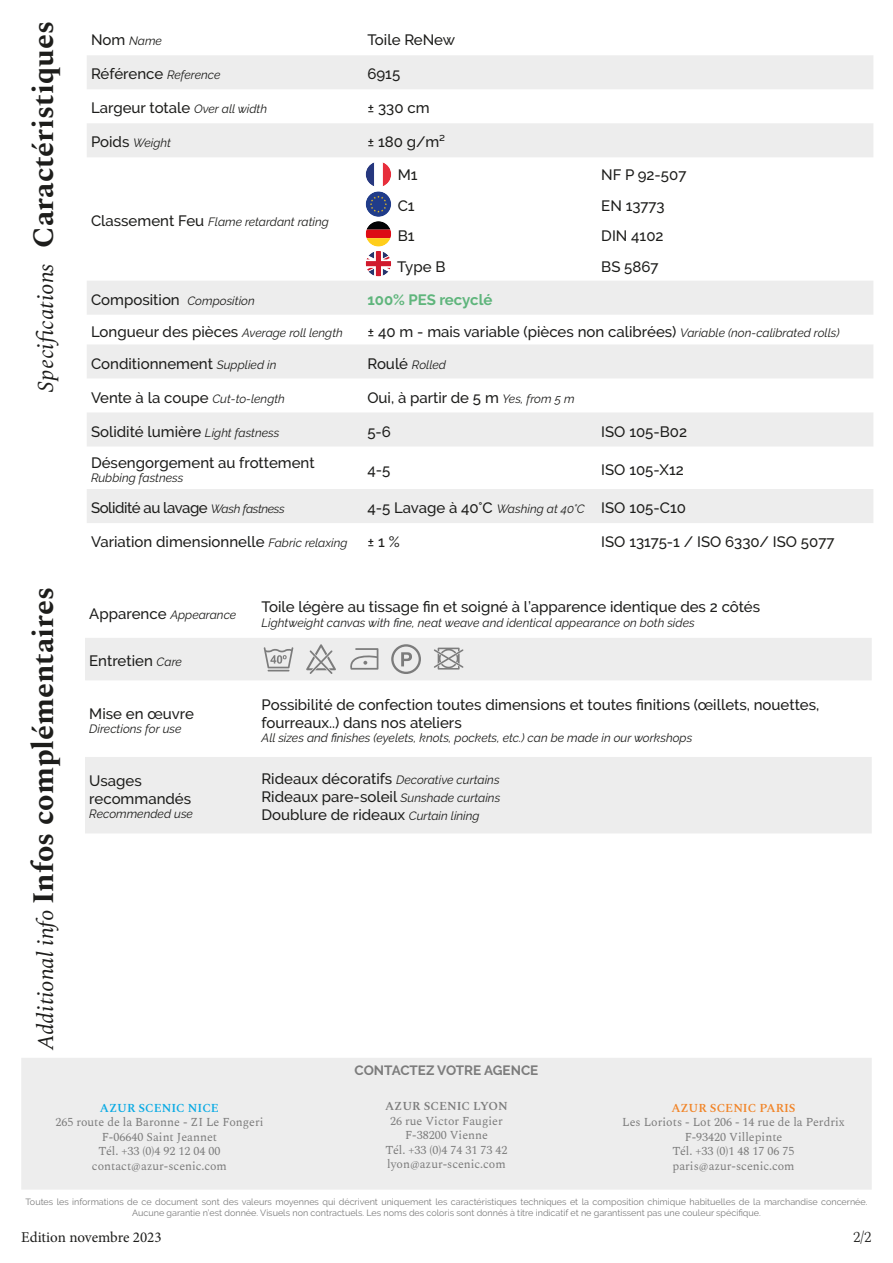
<style>
.page{position:relative;width:893px;height:1263px;background:#fff}
.page>*{position:absolute;margin:0;border:0;box-sizing:border-box;transform-origin:0 0}
.t1{font:700 30px "Spectral";color:#1d1d1b}
.t2{font:500 15px/18px "Raleway";color:#1d1d1b}
.t3{font:500 15px "Raleway";letter-spacing:-.03em;color:#1d1d1b}
.t4{font:15px "Minion Pro";color:#1d1d1b}
.t5{font:700 15px "Raleway";color:#5fb57c}
.t6{font:300 15px "Spectral";color:#1d1d1b}
.t7{font:700 13.5px "Raleway";color:#7c7c7c}
.t8{font:italic 12px "Raleway";color:#1d1d1b}
.t9{font:12px/14.4px "Spectral";color:#7c7c7c;text-align:center}
.t10{font:600 12px "Spectral";color:#f18529}
.t11{font:600 12px "Spectral";color:#0cabe4}
.t12{font:600 12px "Spectral";color:#7c7c7c}
.t13{font:9px/10.8px "Raleway";color:#7c7c7c;text-align:center}
.s1{font-weight:400;font-style:italic;font-size:22.5px}
.s2{font-weight:500;font-style:normal;font-size:15px}
.s3{font-weight:400;font-style:italic;font-size:12px}
</style>
<div class="page">
<div style="left:21px;top:1058px;width:851px;height:131px;background:#ededed"></div>
<svg style="left:87px;top:55px;width:786px;height:468px"></svg>
<svg style="left:366px;top:162px;width:25px;height:25px"></svg>
<div style="left:366px;top:191px;width:25px;height:26px;background:#203c8a;border-radius:50%"></div>
<svg style="left:370px;top:196px;width:17px;height:17px"></svg>
<svg style="left:366px;top:221px;width:25px;height:55px"></svg>
<svg style="left:85px;top:638px;width:787px;height:195px;fill:#ededed"></svg>
<svg style="left:264px;top:647px;width:29px;height:24px"></svg>
<svg style="left:306px;top:644px;width:30px;height:30px"></svg>
<svg style="left:349px;top:648px;width:29px;height:22px"></svg>
<svg style="left:391px;top:644px;width:30px;height:30px"></svg>
<svg style="left:434px;top:648px;width:29px;height:21px"></svg>
<p class="t1" style="left:21px;top:392px;width:372px;rotate:-90deg"><span class="s1">Specifications</span> Caractéristiques</p>
<p class="t8" style="left:91px;top:34px;width:72px"><span class="s2">Nom</span> Name</p>
<p class="t2" style="left:367px;top:31px;width:89px">Toile ReNew</p>
<p class="t2" style="left:91px;top:65px;width:131px">Référence <span class="s3">Reference</span></p>
<p class="t2" style="left:367px;top:65px;width:34px">6915</p>
<p class="t2" style="left:91px;top:99px;width:178px">Largeur totale <span class="s3">Over all width</span></p>
<p class="t2" style="left:367px;top:99px;width:64px">± 330 cm</p>
<p class="t8" style="left:91px;top:136px;width:82px"><span class="s2">Poids</span> Weight</p>
<p class="t2" style="left:367px;top:133px;width:79px">± 180 g/m²</p>
<p class="t2" style="left:398px;top:166px;width:21px">M1</p>
<p class="t2" style="left:398px;top:196px;width:18px">C1</p>
<p class="t2" style="left:398px;top:227px;width:18px">B1</p>
<p class="t2" style="left:397px;top:258px;width:50px">Type B</p>
<p class="t2" style="left:601px;top:166px;width:87px">NF P 92-507</p>
<p class="t2" style="left:601px;top:196px;width:65px">EN 13773</p>
<p class="t2" style="left:601px;top:227px;width:64px">DIN 4102</p>
<p class="t2" style="left:601px;top:258px;width:59px">BS 5867</p>
<p class="t8" style="left:91px;top:215px;width:240px"><span class="s2">Classement Feu</span> Flame retardant rating</p>
<p class="t2" style="left:91px;top:290px;width:165px">Composition <span class="s3">Composition</span></p>
<p class="t5" style="left:367px;top:291px;width:127px">100% PES recyclé</p>
<p class="t2" style="left:91px;top:322px;width:253px">Longueur des pièces <span class="s3">Average roll length</span></p>
<p class="t2" style="left:367px;top:322px;width:474px">± 40 m - mais variable (pièces non calibrées) <span class="s3">Variable (non-calibrated rolls)</span></p>
<p class="t2" style="left:91px;top:354px;width:187px">Conditionnement <span class="s3">Supplied in</span></p>
<p class="t8" style="left:367px;top:357px;width:80px"><span class="s2">Roulé</span> Rolled</p>
<p class="t2" style="left:91px;top:388px;width:196px">Vente à la coupe <span class="s3">Cut-to-length</span></p>
<p class="t2" style="left:367px;top:388px;width:209px">Oui, à partir de 5 m <span class="s3">Yes, from 5 m</span></p>
<p class="t2" style="left:91px;top:422px;width:190px">Solidité lumière <span class="s3">Light fastness</span></p>
<p class="t2" style="left:367px;top:422px;width:25px">5-6</p>
<p class="t2" style="left:601px;top:422px;width:87px">ISO 105-B02</p>
<p class="t2" style="left:91px;top:453px;width:225px">Désengorgement au frottement</p>
<p class="t8" style="left:91px;top:471px;width:94px">Rubbing fastness</p>
<p class="t2" style="left:367px;top:460px;width:24px">4-5</p>
<p class="t2" style="left:601px;top:460px;width:84px">ISO 105-X12</p>
<p class="t1" style="left:21px;top:1050px;width:465px;rotate:-90deg"><span class="s1">Additional info</span> Infos complémentaires</p>
<p class="t3" style="left:91px;top:499px;width:195px">Solidité au lavage <span class="s3">Wash fastness</span></p>
<p class="t2" style="left:367px;top:499px;width:219px">4-5 Lavage à 40°C <span class="s3">Washing at 40°C</span></p>
<p class="t2" style="left:601px;top:499px;width:86px">ISO 105-C10</p>
<p class="t2" style="left:91px;top:533px;width:258px">Variation dimensionnelle <span class="s3">Fabric relaxing</span></p>
<p class="t2" style="left:367px;top:533px;width:34px">± 1 %</p>
<p class="t2" style="left:601px;top:533px;width:235px">ISO 13175-1 / ISO 6330/ ISO 5077</p>
<p class="t8" style="left:89px;top:608px;width:149px"><span class="s2">Apparence</span> Appearance</p>
<p class="t2" style="left:89px;top:652px;width:94px">Entretien <span class="s3">Care</span></p>
<p class="t2" style="left:89px;top:704px;width:106px">Mise en œuvre</p>
<p class="t8" style="left:89px;top:722px;width:94px">Directions for use</p>
<p class="t2" style="left:89px;top:772px;width:54px">Usages</p>
<p class="t2" style="left:89px;top:790px;width:103px">recommandés</p>
<p class="t8" style="left:89px;top:807px;width:105px">Recommended use</p>
<p class="t2" style="left:261px;top:598px;width:500px">Toile légère au tissage fin et soigné à l’apparence identique des 2 côtés</p>
<p class="t8" style="left:261px;top:615px;width:435px">Lightweight canvas with fine, neat weave and identical appearance on both sides</p>
<p class="t2" style="left:261px;top:695px;width:559px">Possibilité de confection toutes dimensions et toutes finitions (œillets, nouettes, fourreaux..) dans nos ateliers</p>
<p class="t8" style="left:261px;top:731px;width:432px">All sizes and finishes (eyelets, knots, pockets, etc.) can be made in our workshops</p>
<p class="t8" style="left:261px;top:773px;width:240px"><span class="s2">Rideaux décoratifs</span> Decorative curtains</p>
<p class="t2" style="left:261px;top:788px;width:240px">Rideaux pare-soleil <span class="s3">Sunshade curtains</span></p>
<p class="t2" style="left:261px;top:806px;width:220px">Doublure de rideaux <span class="s3">Curtain lining</span></p>
<p class="t7" style="left:355px;top:1062px;width:185px">CONTACTEZ VOTRE AGENCE</p>
<p class="t12" style="left:385px;top:1098px;width:124px">AZUR SCENIC LYON</p>
<p class="t9" style="left:386px;top:1113px;width:123px">26 rue Victor Faugier<br>F-38200 Vienne<br>Tél. +33 (0)4 74 31 73 42 lyon@azur-scenic.com</p>
<p class="t10" style="left:671px;top:1099px;width:126px">AZUR SCENIC PARIS</p>
<p class="t9" style="left:622px;top:1114px;width:224px">Les Loriots - Lot 206 - 14 rue de la Perdrix<br>F-93420 Villepinte<br>Tél. +33 (0)1 48 17 06 75 paris@azur-scenic.com</p>
<p class="t13" style="left:26px;top:1197px;width:843px">Toutes les informations de ce document sont des valeurs moyennes qui décrivent uniquement les caractéristiques techniques et la composition chimique habituelles de la marchandise concernée.<br>Aucune garantie n’est donnée. Visuels non contractuels. Les noms des coloris sont donnés à titre indicatif et ne garantissent pas une couleur spécifique.</p>
<p class="t11" style="left:100px;top:1099px;width:121px">AZUR SCENIC NICE</p>
<p class="t9" style="left:55px;top:1114px;width:210px">265 route de la Baronne - ZI Le Fongeri<br>F-06640 Saint Jeannet<br>Tél. +33 (0)4 92 12 04 00 contact@azur-scenic.com</p>
<p class="t4" style="left:21px;top:1227px;width:142px">Edition novembre 2023</p>
<p class="t6" style="left:853px;top:1226px;width:20px">2/2</p>
</div>
